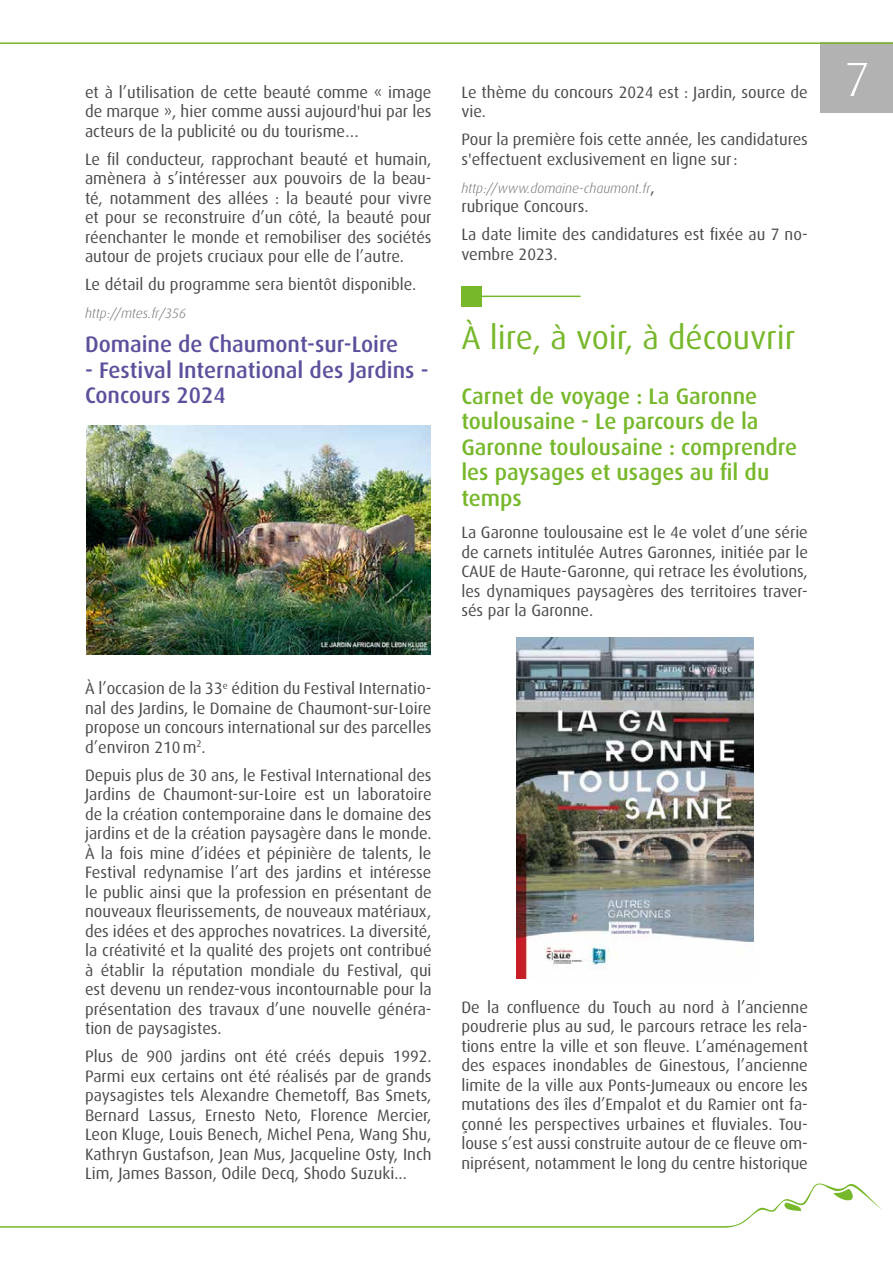
<style>
.page{position:relative;width:893px;height:1263px;background:#fff}
.page>*{position:absolute;margin:0;border:0;box-sizing:border-box;transform-origin:0 0}
.t1{font:300 48px "Dax OT";color:#fff;scale:1.05 1}
.Titre_partie{font:33px "Dax OT";color:#76b82a}
.titre_paragraphe{font:500 22.5px/25.5px "Dax OT";color:#76b82a}
.t2{font:500 22.5px/25.5px "Dax OT";color:#5e4f9c}
.t3{font:16.5px/19.5px "Dax OT";color:#4a4a49;text-align:justify}
.t4{font:italic 300 13.5px "Dax OT";color:#706f6f}
.s1{font-weight:400;font-style:normal;font-size:16.5px;color:#4a4a49}
</style>
<div class="page">
<div style="left:821px;top:42px;width:72px;height:71px;background:#b3b2b2"></div>
<hr style="left:0;top:42px;width:893px;height:2px;background:#76b82a">
<svg style="left:0;top:1183px;width:882px;height:45px"></svg>
<div style="left:461px;top:286px;width:21px;height:21px;background:#76b82a"></div>
<hr style="left:472px;top:296px;width:108px;height:1px;background:#76b82a">
<img style="left:516px;top:637px;width:237px;height:341px">
<img style="left:87px;top:425px;width:343px;height:229px">
<p class="t3" style="left:85px;top:82px;width:348px">et à l’utilisation de cette beauté comme « image de marque », hier comme aussi aujourd'hui par les acteurs de la publicité ou du tourisme…</p>
<p class="t3" style="left:85px;top:149px;width:348px">Le fil conducteur, rapprochant beauté et humain, amènera à s’intéresser aux pouvoirs de la beau&shy;té, notamment des allées : la beauté pour vivre et pour se reconstruire d’un côté, la beauté pour réenchanter le monde et remobiliser des sociétés autour de projets cruciaux pour elle de l’autre.</p>
<p class="t3" style="left:85px;top:275px;width:333px">Le détail du programme sera bientôt disponible.</p>
<p class="t4" style="left:85px;top:306px;width:102px">http://mtes.fr/356</p>
<p class="t2" style="left:85px;top:332px;width:315px">Domaine de Chaumont-sur-Loire</p>
<p class="t2" style="left:85px;top:357px;width:345px">- Festival International des Jardins -<br>Concours 2024</p>
<p class="t3" style="left:85px;top:679px;width:348px">À l’occasion de la 33<sup>e</sup> édition du Festival Internatio&shy;nal des Jardins, le Domaine de Chaumont-sur-Loire propose un concours international sur des parcelles d’environ 210m<sup>2</sup>.</p>
<p class="t3" style="left:85px;top:765px;width:348px">Depuis plus de 30 ans, le Festival International des Jardins de Chaumont-sur-Loire est un laboratoire de la création contemporaine dans le domaine des jardins et de la création paysagère dans le monde.<br>À la fois mine d’idées et pépinière de talents, le Festival redynamise l’art des jardins et intéresse le public ainsi que la profession en présentant de nouveaux fleurissements, de nouveaux matériaux, des idées et des approches novatrices. La diversité, la créativité et la qualité des projets ont contribué à établir la réputation mondiale du Festival, qui est devenu un rendez-vous incontournable pour la présentation des travaux d’une nouvelle généra&shy;tion de paysagistes.</p>
<p class="t3" style="left:85px;top:1047px;width:348px">Plus de 900 jardins ont été créés depuis 1992.<br>Parmi eux certains ont été réalisés par de grands paysagistes tels Alexandre Chemetoff, Bas Smets, Bernard Lassus, Ernesto Neto, Florence Mercier, Leon Kluge, Louis Benech, Michel Pena, Wang Shu, Kathryn Gustafson, Jean Mus, Jacqueline Osty, Inch Lim, James Basson, Odile Decq, Shodo Suzuki...</p>
<p class="t3" style="left:461px;top:82px;width:348px">Le thème du concours 2024 est : Jardin, source de</p>
<p class="t3" style="left:461px;top:102px;width:26px">vie.</p>
<p class="t3" style="left:461px;top:130px;width:348px">Pour la première fois cette année, les candidatures s'effectuent exclusivement en ligne sur:</p>
<p class="t4" style="left:461px;top:181px;width:195px">http://www.domaine-chaumont.fr<span class="s1">,</span></p>
<p class="t3" style="left:461px;top:197px;width:129px">rubrique Concours.</p>
<p class="t3" style="left:461px;top:225px;width:348px">La date limite des candidatures est fixée au 7 no&shy;vembre 2023.</p>
<p class="Titre_partie" style="left:461px;top:319px;width:336px">À lire, à voir, à découvrir</p>
<p class="titre_paragraphe" style="left:461px;top:383px;width:337px">Carnet de voyage : La Garonne toulousaine - Le parcours de la<br>Garonne toulousaine : comprendre les paysages et usages au fil du temps</p>
<p class="t3" style="left:461px;top:523px;width:348px">La Garonne toulousaine est le 4e volet d’une série de carnets intitulée Autres Garonnes, initiée par le CAUE de Haute-Garonne, qui retrace les évolutions, les dynamiques paysagères des territoires traver&shy;sés par la Garonne.</p>
<p class="t3" style="left:461px;top:997px;width:348px">De la confluence du Touch au nord à l’ancienne poudrerie plus au sud, le parcours retrace les rela&shy;tions entre la ville et son fleuve. L’aménagement des espaces inondables de Ginestous, l’ancienne limite de la ville aux Ponts-Jumeaux ou encore les mutations des îles d’Empalot et du Ramier ont fa&shy;çonné les perspectives urbaines et fluviales. Tou&shy;louse s’est aussi construite autour de ce fleuve om&shy;niprésent, notamment le long du centre historique</p>
<h1 class="t1" style="left:844px;top:53px;width:26px">7</h1>
</div>
